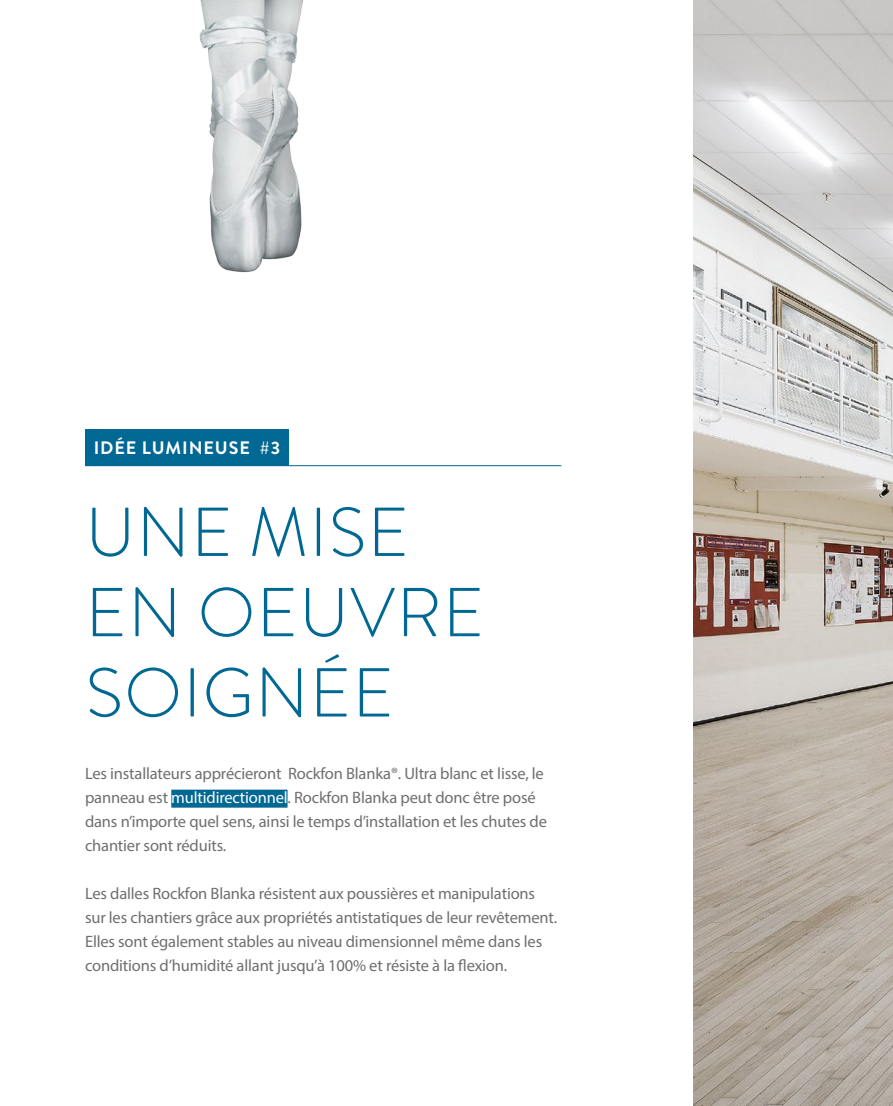
<style>
.page{position:relative;width:893px;height:1106px;background:#fff}
.page>*{position:absolute;margin:0;border:0;box-sizing:border-box;transform-origin:0 0}
.t1{font:300 69px/80.2px "Brandon Grotesque";letter-spacing:.02em;color:#006893}
.t2{font:700 18px "Brandon Grotesque";letter-spacing:.05em;color:#fff}
.t3{font:16.5px/24px "Myriad Pro";letter-spacing:-.01em;color:#6d6f71}
.s1{color:#fff}
</style>
<div class="page">
<img style="left:693px;top:0;width:200px;height:1106px">
<img style="left:199px;top:0;width:105px;height:273px">
<div style="left:171px;top:789px;width:117px;height:18px;background:#006893"></div>
<div style="left:85px;top:429px;width:204px;height:37px;background:#006893"></div>
<hr style="left:85px;top:465px;width:476px;height:1px;background:#006893">
<p class="t2" style="left:94px;top:435px;width:188px">IDÉE LUMINEUSE #3</p>
<h1 class="t1" style="left:86px;top:492px;width:400px">UNE MISE<br>EN OEUVRE<br>SOIGNÉE</h1>
<p class="t3" style="left:85px;top:761px;width:463px">Les installateurs apprécieront Rockfon Blanka®. Ultra blanc et lisse, le panneau est <span class="s1">multidirectionnel</span>. Rockfon Blanka peut donc être posé dans n’importe quel sens, ainsi le temps d’installation et les chutes de chantier sont réduits.</p>
<p class="t3" style="left:85px;top:881px;width:474px">Les dalles Rockfon Blanka résistent aux poussières et manipulations sur les chantiers grâce aux propriétés antistatiques de leur revêtement.<br>Elles sont également stables au niveau dimensionnel même dans les conditions d’humidité allant jusqu’à 100% et résiste à la flexion.</p>
</div>
